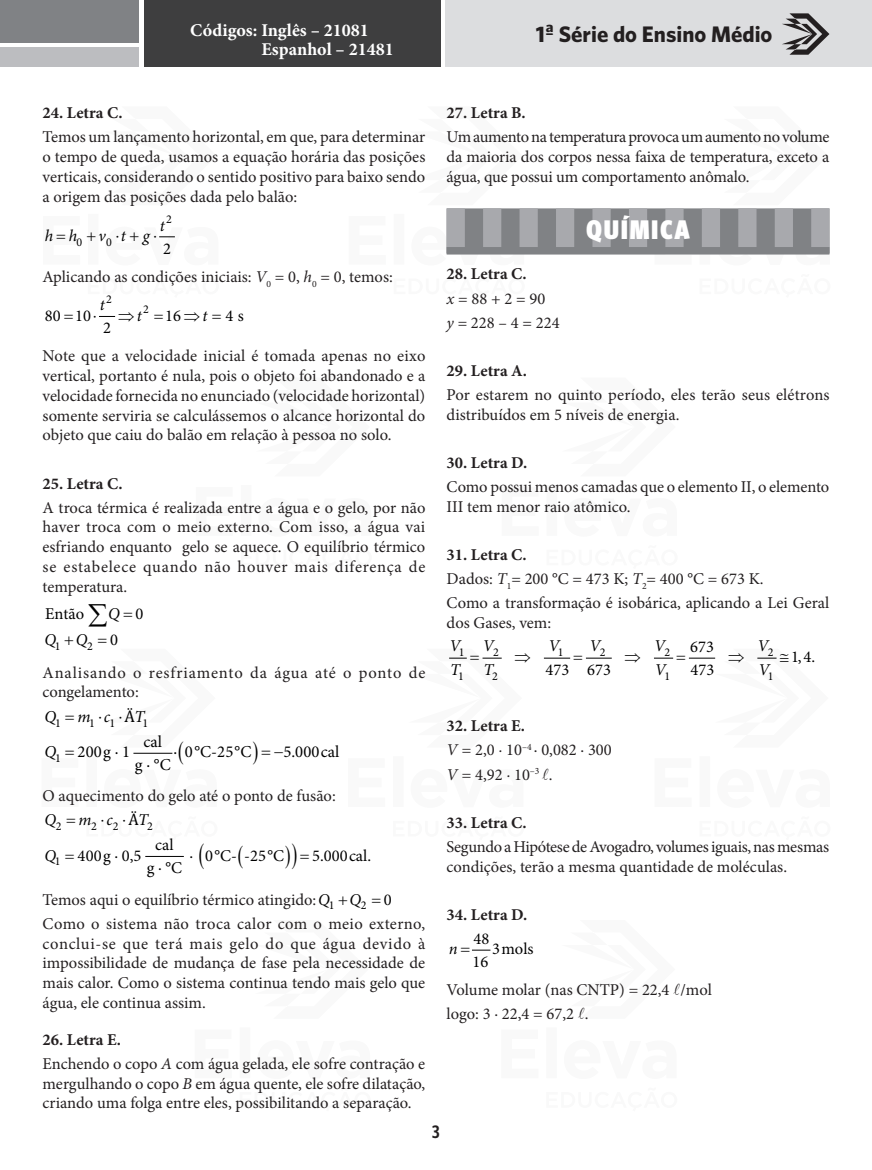
<style>
.page{position:relative;width:872px;height:1170px;background:#fff}
.page>*{position:absolute;margin:0;border:0;box-sizing:border-box;transform-origin:0 0}
.Matéria{font:900 27px "Whitney Condensed";letter-spacing:.06em;color:#fff}
.t1{font:700 22.5px "Whitney";color:#231f20}
.t2{font:700 18px/19.2px "Minion Pro";color:#fff}
.t3{font:600 18px "Whitney Condensed";color:#231f20}
.t4{font:16.65px "Minion Pro";letter-spacing:.005em;color:#000}
.t5{font:italic 16.65px "Minion Pro";color:#000}
.t6{font:16.65px "Cambria Math";color:#000}
.Questão{font:16.5px/19.8px "Minion Pro";color:#231f20;text-align:justify}
.Questão-2{font:700 16.5px "Minion Pro";letter-spacing:.005em;color:#231f20}
.t7{font:16.5px "Minion Pro";letter-spacing:.005em;color:#000}
.Questão-3{font:16.5px/19.8px "Minion Pro";letter-spacing:.045em;color:#231f20}
.t8{font:italic 16.5px "Minion Pro";color:#000}
.t9{font:16.5px "Cambria Math";color:#000}
.t10{font:12.15px "Minion Pro";color:#000}
.t11{font:12px "Minion Pro";color:#000}
.s1{font-style:italic}
.s2{font-family:"Minion Pro";font-style:italic}
.s3{font-style:italic;color:#000}
.s4{font-family:"MT Extra"}
</style>
<div class="page">
<div style="left:446px;top:0;width:426px;height:67px;background:#dcdddf"></div>
<div style="left:0;top:0;width:139px;height:42px;background:#808285"></div>
<div style="left:0;top:47px;width:139px;height:20px;background:#bcbdc0"></div>
<div style="left:144px;top:0;width:296px;height:67px;background:#3e3e3f"></div>
<svg style="left:782px;top:13px;width:47px;height:42px"></svg>
<svg style="left:99px;top:316px;width:16px;height:1px"></svg>
<svg style="left:446px;top:208px;width:384px;height:47px"></svg>
<div style="left:446px;top:247px;width:383px;height:7px;background:#808285"></div>
<svg style="left:544px;top:657px;width:67px;height:2px"></svg>
<svg style="left:472px;top:949px;width:18px;height:2px"></svg>
<p class="t2" style="left:261px;top:20px;width:134px;text-indent:-71px">Códigos: Inglês – 21081<br>Espanhol – 21481</p>
<p class="Questão-2" style="left:43px;top:101px;width:81px">24. Letra C.</p>
<p class="Questão" style="left:43px;top:127px;width:384px">Temos um lançamento horizontal, em que, para determinar o tempo de queda, usamos a equação horária das posições verticais, considerando o sentido positivo para baixo sendo a origem das posições dada pelo balão:</p>
<p class="t11" style="left:166px;top:211px;width:7px">2</p>
<p class="t11" style="left:76px;top:234px;width:7px">0</p>
<p class="t11" style="left:106px;top:234px;width:7px">0</p>
<p class="t7" style="left:163px;top:237px;width:9px">2</p>
<p class="t8" style="left:160px;top:214px;width:7px">t</p>
<p class="t8" style="left:45px;top:224px;width:34px">h h</p>
<p class="t8" style="left:98px;top:224px;width:60px">vtg⋅</p>
<p class="Questão" style="left:43px;top:266px;width:352px">Aplicando as condições iniciais: <span class="s1">V</span><sub>0</sub> = 0, <span class="s1">h</span><sub>0</sub> = 0, temos:</p>
<p class="t11" style="left:106px;top:291px;width:7px">2</p>
<p class="t11" style="left:143px;top:301px;width:7px">2</p>
<p class="t7" style="left:45px;top:304px;width:54px">80 10⋅</p>
<p class="t7" style="left:165px;top:304px;width:44px">16⇒<span class="s1">t</span></p>
<p class="t7" style="left:226px;top:304px;width:20px">4 s</p>
<p class="t7" style="left:103px;top:317px;width:9px">2</p>
<p class="t8" style="left:100px;top:293px;width:7px">t</p>
<p class="t8" style="left:118px;top:304px;width:25px">⇒t</p>
<p class="Questão" style="left:43px;top:346px;width:384px">Note que a velocidade inicial é tomada apenas no eixo vertical, portanto é nula, pois o objeto foi abandonado e a velocidade fornecida no enunciado (velocidade horizontal) somente serviria se calculássemos o alcance horizontal do objeto que caiu do balão em relação à pessoa no solo.</p>
<p class="Questão-2" style="left:43px;top:471px;width:81px">25. Letra C.</p>
<p class="Questão" style="left:43px;top:497px;width:384px">A troca térmica é realizada entre a água e o gelo, por não haver troca com o meio externo. Com isso, a água vai esfriando enquanto gelo se aquece. O equilíbrio térmico se estabelece quando não houver mais diferença de temperatura.</p>
<p class="t8" style="left:108px;top:602px;width:13px">Q</p>
<p class="t7" style="left:45px;top:603px;width:41px">Então</p>
<p class="t7" style="left:136px;top:603px;width:9px">0</p>
<p class="t7" style="left:110px;top:628px;width:9px">0</p>
<p class="t8" style="left:44px;top:628px;width:45px">Q Q</p>
<p class="Questão-3" style="left:43px;top:662px;width:384px">Analisando o resfriamento da água até o ponto de congelamento:</p>
<p class="t10" style="left:55px;top:714px;width:7px">1</p>
<p class="t10" style="left:89px;top:714px;width:28px">1 1</p>
<p class="t10" style="left:142px;top:714px;width:7px">1</p>
<p class="t10" style="left:55px;top:750px;width:7px">1</p>
<p class="t11" style="left:55px;top:638px;width:7px">1</p>
<p class="t11" style="left:87px;top:638px;width:7px">2</p>
<p class="t6" style="left:98px;top:706px;width:48px">⋅ ⋅Ä<span class="s2">T</span></p>
<p class="t5" style="left:44px;top:705px;width:13px">Q</p>
<p class="t5" style="left:77px;top:705px;width:34px">m c</p>
<p class="t4" style="left:143px;top:730px;width:20px">cal</p>
<p class="t4" style="left:78px;top:741px;width:54px">200g · 1</p>
<p class="t4" style="left:174px;top:741px;width:79px">· 0°C-25°C</p>
<p class="t4" style="left:274px;top:741px;width:67px">−5.000cal</p>
<p class="t4" style="left:135px;top:754px;width:37px">g · °C</p>
<p class="t5" style="left:44px;top:740px;width:13px">Q</p>
<p class="Questão" style="left:43px;top:785px;width:295px">O aquecimento do gelo até o ponto de fusão:</p>
<p class="t11" style="left:56px;top:818px;width:7px">2</p>
<p class="t11" style="left:91px;top:818px;width:7px">2</p>
<p class="t11" style="left:113px;top:818px;width:7px">2</p>
<p class="t11" style="left:147px;top:818px;width:7px">2</p>
<p class="t11" style="left:55px;top:853px;width:7px">1</p>
<p class="t9" style="left:101px;top:810px;width:49px">⋅ ⋅Ä<span class="s2">T</span></p>
<p class="t8" style="left:44px;top:808px;width:13px">Q</p>
<p class="t8" style="left:79px;top:808px;width:36px">m c</p>
<p class="t7" style="left:155px;top:833px;width:20px">cal</p>
<p class="t7" style="left:78px;top:844px;width:65px">400g · 0,5</p>
<p class="t7" style="left:190px;top:844px;width:96px">· 0°C- -25°C</p>
<p class="t7" style="left:312px;top:844px;width:60px">5.000cal.</p>
<p class="t7" style="left:147px;top:857px;width:37px">g · °C</p>
<p class="t8" style="left:44px;top:844px;width:13px">Q</p>
<p class="Questão" style="left:43px;top:889px;width:320px">Temos aqui o equilíbrio térmico atingido: <span class="s3">Q Q</span></p>
<p class="t7" style="left:384px;top:888px;width:9px">0</p>
<p class="Questão" style="left:43px;top:913px;width:384px">Como o sistema não troca calor com o meio externo, conclui-se que terá mais gelo do que água devido à impossibilidade de mudança de fase pela necessidade de mais calor. Como o sistema continua tendo mais gelo que água, ele continua assim.</p>
<p class="Questão-2" style="left:43px;top:1027px;width:80px">26. Letra E.</p>
<p class="Questão" style="left:43px;top:1053px;width:384px">Enchendo o copo <span class="s1">A</span> com água gelada, ele sofre contração e mergulhando o copo <span class="s1">B</span> em água quente, ele sofre dilatação, criando uma folga entre eles, possibilitando a separação.</p>
<p class="t11" style="left:329px;top:897px;width:7px">1</p>
<p class="t11" style="left:361px;top:897px;width:7px">2</p>
<h2 class="t1" style="left:536px;top:20px;width:238px">1ª Série do Ensino Médio</h2>
<p class="Questão-2" style="left:446px;top:101px;width:81px">27. Letra B.</p>
<p class="Questão" style="left:446px;top:127px;width:384px">Um aumento na temperatura provoca um aumento no volume da maioria dos corpos nessa faixa de temperatura, exceto a água, que possui um comportamento anômalo.</p>
<p class="Matéria" style="left:586px;top:213px;width:105px">QUÍMICA</p>
<p class="Questão-2" style="left:446px;top:262px;width:81px">28. Letra C.</p>
<p class="Questão" style="left:446px;top:288px;width:100px"><span class="s1">x</span> = 88 + 2 = 90</p>
<p class="Questão" style="left:446px;top:312px;width:114px"><span class="s1">y</span> = 228 – 4 = 224</p>
<p class="Questão-2" style="left:446px;top:359px;width:82px">29. Letra A.</p>
<p class="Questão" style="left:446px;top:384px;width:384px">Por estarem no quinto período, eles terão seus elétrons distribuídos em 5 níveis de energia.</p>
<p class="Questão-2" style="left:446px;top:451px;width:82px">30. Letra D.</p>
<p class="Questão" style="left:446px;top:476px;width:384px">Como possui menos camadas que o elemento II, o elemento<br>III tem menor raio atômico.</p>
<p class="Questão-2" style="left:446px;top:543px;width:81px">31. Letra C.</p>
<p class="Questão" style="left:446px;top:568px;width:318px">Dados: <span class="s1">T</span><sub>1</sub>= 200 °C = 473 K; <span class="s1">T</span><sub>2</sub>= 400 °C = 673 K.</p>
<p class="Questão" style="left:446px;top:592px;width:384px">Como a transformação é isobárica, aplicando a Lei Geral dos Gases, vem:</p>
<p class="t11" style="left:459px;top:644px;width:7px">1</p>
<p class="t11" style="left:493px;top:644px;width:7px">2</p>
<p class="t11" style="left:558px;top:644px;width:7px">1</p>
<p class="t11" style="left:600px;top:644px;width:7px">2</p>
<p class="t11" style="left:664px;top:644px;width:7px">2</p>
<p class="t11" style="left:768px;top:644px;width:7px">2</p>
<p class="t11" style="left:458px;top:667px;width:7px">1</p>
<p class="t11" style="left:492px;top:667px;width:7px">2</p>
<p class="t11" style="left:664px;top:667px;width:7px">1</p>
<p class="t11" style="left:767px;top:667px;width:7px">1</p>
<p class="t8" style="left:449px;top:635px;width:13px">V</p>
<p class="t8" style="left:483px;top:635px;width:13px">V</p>
<p class="t8" style="left:548px;top:635px;width:13px">V</p>
<p class="t8" style="left:589px;top:635px;width:13px">V</p>
<p class="t8" style="left:654px;top:635px;width:13px">V</p>
<p class="t8" style="left:757px;top:635px;width:13px">V</p>
<p class="t8" style="left:450px;top:658px;width:11px">T</p>
<p class="t8" style="left:483px;top:658px;width:11px">T</p>
<p class="t8" style="left:655px;top:658px;width:13px">V</p>
<p class="t8" style="left:758px;top:658px;width:13px">V</p>
<p class="t7" style="left:690px;top:635px;width:25px">673</p>
<p class="t7" style="left:780px;top:646px;width:37px">≅1,4.</p>
<p class="t7" style="left:545px;top:658px;width:67px">473 673</p>
<p class="t7" style="left:690px;top:658px;width:25px">473</p>
<p class="Questão-2" style="left:446px;top:714px;width:80px">32. Letra E.</p>
<p class="Questão" style="left:446px;top:740px;width:167px"><span class="s1">V =</span> 2,0 <span class="s1">·</span> 10<sup>–4</sup> · 0,082 · 300</p>
<p class="Questão" style="left:446px;top:764px;width:108px"><span class="s1">V =</span> 4,92 <span class="s1">·</span> 10<sup>–3</sup> <span class="s4">l</span>.</p>
<p class="Questão-2" style="left:446px;top:810px;width:81px">33. Letra C.</p>
<p class="Questão" style="left:446px;top:836px;width:384px">Segundo a Hipótese de Avogadro, volumes iguais, nas mesmas condições, terão a mesma quantidade de moléculas.</p>
<p class="Questão-2" style="left:446px;top:902px;width:82px">34. Letra D.</p>
<p class="t7" style="left:473px;top:927px;width:17px">48</p>
<p class="t7" style="left:492px;top:937px;width:43px">3 mols</p>
<p class="t7" style="left:472px;top:950px;width:17px">16</p>
<p class="t8" style="left:449px;top:937px;width:10px">n</p>
<p class="Questão" style="left:446px;top:979px;width:267px">Volume molar (nas CNTP) = 22,4 <span class="s4">l</span>/mol</p>
<p class="Questão" style="left:446px;top:1003px;width:144px">logo: 3 · 22,4 = 67,2 <span class="s4">l</span>.</p>
<p class="t3" style="left:432px;top:1121px;width:9px">3</p>
</div>
